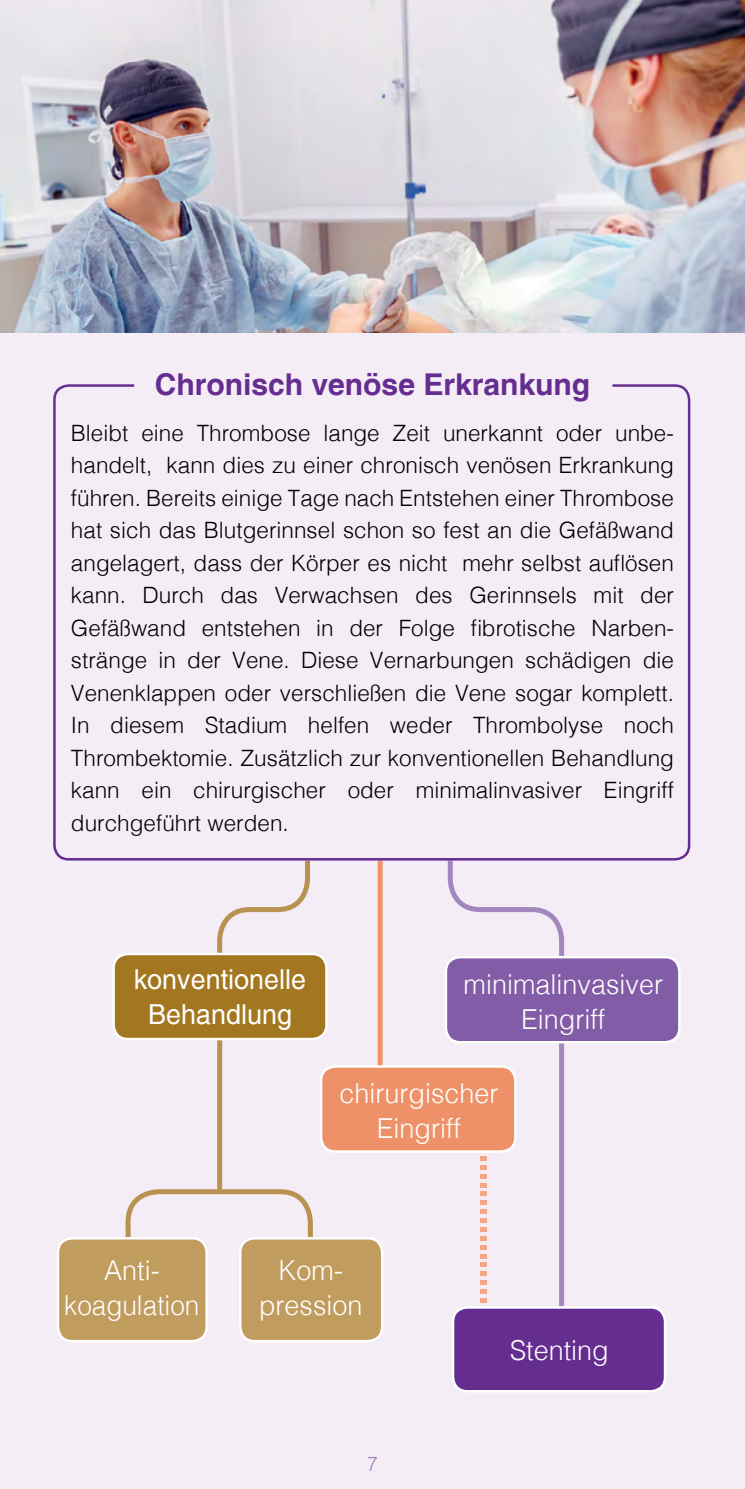
<style>
.page{position:relative;width:745px;height:1489px;background:#fff}
.page>*{position:absolute;margin:0;border:0;box-sizing:border-box;transform-origin:0 0}
.t1{font:700 30px "Helvetica";color:#662d91}
.t2{font:300 27.5px/35px "Helvetica";color:#fff;text-align:center}
.t3{font:27.5px/35px "Helvetica";color:#fff;text-align:center}
.t4{font:300 22.5px/32.5px "Helvetica";color:#000;text-align:justify}
.t5{font:300 20px "Helvetica";color:#9f83bc}
</style>
<div class="page">
<img style="left:0;top:0;width:744px;height:333px">
<div style="left:0;top:333px;width:744px;height:1155px;background:#f4edf6"></div>
<div style="left:377px;top:860px;width:5px;height:253px;background:#ef926a"></div>
<svg style="left:445px;top:860px;width:121px;height:452px"></svg>
<svg style="left:123px;top:860px;width:192px;height:386px"></svg>
<div style="left:445px;top:957px;width:234px;height:85px;background:#835ca7;border-radius:14px"></div>
<div style="left:444px;top:955px;width:236px;height:88px;border:2px solid #fff;border-radius:14px"></div>
<div style="left:113px;top:953px;width:213px;height:85px;background:#a37620;border-radius:14px"></div>
<div style="left:112px;top:952px;width:215px;height:88px;border:2px solid #fff;border-radius:14px"></div>
<div style="left:58px;top:1238px;width:148px;height:102px;background:#c19c5f;border-radius:14px"></div>
<div style="left:57px;top:1236px;width:151px;height:106px;border:2px solid #fff;border-radius:14px"></div>
<div style="left:240px;top:1238px;width:142px;height:102px;background:#c19c5f;border-radius:14px"></div>
<div style="left:239px;top:1236px;width:144px;height:106px;border:2px solid #fff;border-radius:14px"></div>
<div style="left:321px;top:1066px;width:194px;height:85px;background:#ef9168;border-radius:14px"></div>
<div style="left:319px;top:1065px;width:197px;height:87px;border:2px solid #fff;border-radius:14px"></div>
<div style="left:53px;top:384px;width:637px;height:476px;border:2px solid #662d91;border-radius:14px"></div>
<div style="left:452px;top:1307px;width:212px;height:84px;background:#662d91;border-radius:14px"></div>
<div style="left:451px;top:1305px;width:215px;height:87px;border:2px solid #fff;border-radius:14px"></div>
<svg style="left:480px;top:1155px;width:6px;height:147px"></svg>
<h1 class="t1" style="left:154px;top:366px;width:437px">Chronisch venöse Erkrankung</h1>
<p class="t4" style="left:71px;top:416px;width:604px">Bleibt eine Thrombose lange Zeit unerkannt oder unbe&shy;handelt, kann dies zu einer chronisch venösen Erkrankung führen. Bereits einige Tage nach Entstehen einer Thrombose hat sich das Blutgerinnsel schon so fest an die Gefäßwand angelagert, dass der Körper es nicht mehr selbst auflösen kann. Durch das Verwachsen des Gerinnsels mit der Gefäßwand entstehen in der Folge fibrotische Narben&shy;stränge in der Vene. Diese Vernarbungen schädigen die Venenklappen oder verschließen die Vene sogar komplett.<br>In diesem Stadium helfen weder Thrombolyse noch Thrombektomie. Zusätzlich zur konventionellen Behandlung kann ein chirurgischer oder minimalinvasiver Eingriff durchgeführt werden.</p>
<p class="t3" style="left:134px;top:962px;width:174px">konventionelle<br>Behandlung</p>
<p class="t2" style="left:463px;top:966px;width:201px">minimalinvasiver<br>Eingriff</p>
<p class="t2" style="left:339px;top:1075px;width:160px">chirurgischer<br>Eingriff</p>
<p class="t2" style="left:64px;top:1252px;width:137px">Anti&shy;koagulation</p>
<p class="t2" style="left:259px;top:1252px;width:105px">Kom&shy;pression</p>
<p class="t5" style="left:366px;top:1451px;width:13px">7</p>
<p class="t2" style="left:509px;top:1332px;width:100px">Stenting</p>
</div>
